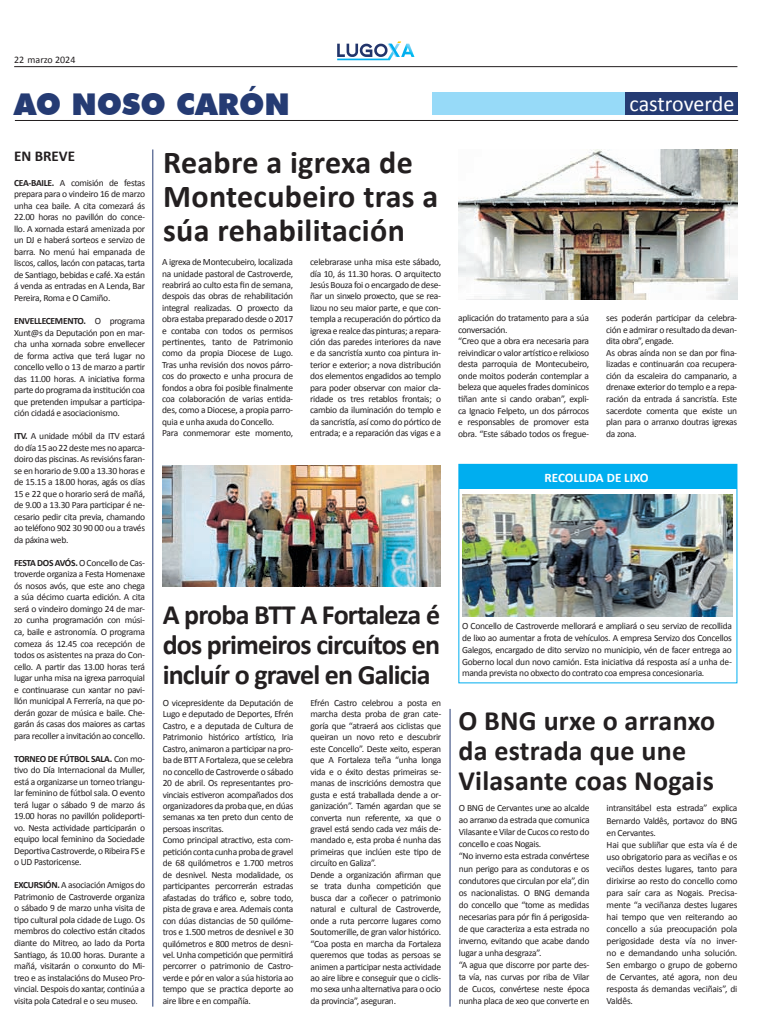
<style>
.page{position:relative;width:780px;height:1035px;background:#fff}
.page>*{position:absolute;margin:0;border:0;box-sizing:border-box;transform-origin:0 0}
.t1{font:700 32px/34px "Calibri";letter-spacing:.01em;color:#231f20}
.t2{font:900 30px "Futura BT";color:#253b73}
.t3{font:700 28px/30px "Calibri";letter-spacing:-.03em;color:#231f20;text-align:justify}
.t4{font:700 28px/30px "Calibri";letter-spacing:.01em;color:#231f20}
.t5{font:22px "Calibri";letter-spacing:-.005em;color:#fff}
.t6{font:700 15px "Calibri";color:#231f20}
.t7{font:700 13px "Calibri";color:#fff}
.t8{font:10px "Calibri";color:#231f20}
.t9{font:9.5px/11.5px "Calibri";letter-spacing:-.03em;color:#231f20;text-align:justify}
.s1{font-weight:700}
</style>
<div class="page">
<svg style="left:337px;top:41px;width:77px;height:19px"></svg>
<hr style="left:14px;top:66px;width:723px;height:1px;background:#231f20">
<hr style="left:15px;top:120px;width:723px;height:1px;background:#231f20">
<div style="left:432px;top:92px;width:305px;height:22px;background:#97daf8"></div>
<div style="left:624px;top:92px;width:113px;height:22px;background:#253b73"></div>
<img style="left:458px;top:149px;width:279px;height:151px">
<svg style="left:458px;top:463px;width:280px;height:221px"></svg>
<div style="left:459px;top:464px;width:277px;height:25px;background:#00aeef"></div>
<img style="left:463px;top:495px;width:269px;height:121px">
<img style="left:162px;top:465px;width:279px;height:122px">
<hr style="left:152px;top:149px;width:1px;height:857px;background:#253b73">
<hr style="left:449px;top:709px;width:1px;height:297px;background:#253b73">
<p class="t8" style="left:14px;top:54px;width:63px">22 marzo 2024</p>
<h2 class="t2" style="left:14px;top:86px;width:277px">AO NOSO CARÓN</h2>
<h3 class="t5" style="left:629px;top:90px;width:106px">castroverde</h3>
<h3 class="t6" style="left:14px;top:146px;width:62px">EN BREVE</h3>
<p class="t9" style="left:14px;top:176px;width:132px"><span class="s1">CEA-BAILE.</span> A comisión de festas prepara para o vindeiro 16 de marzo unha cea baile. A cita comezará ás 22.00 horas no pavillón do conce&shy;llo. A xornada estará amenizada por un DJ e haberá sorteos e servizo de barra. No menú hai empanada de liscos, callos, lacón con patacas, tarta de Santiago, bebidas e café. Xa están á venda as entradas en A Lenda, Bar Pereira, Roma e O Camiño.</p>
<p class="t9" style="left:14px;top:315px;width:132px"><span class="s1">ENVELLECEMENTO.</span> O programa Xunt@s da Deputación pon en mar&shy;cha unha xornada sobre envellecer de forma activa que terá lugar no concello vello o 13 de marzo a partir das 11.00 horas. A iniciativa forma parte do programa da institución coa que pretenden impulsar a participa&shy;ción cidadá e asociacionismo.</p>
<p class="t9" style="left:14px;top:430px;width:132px"><span class="s1">ITV.</span> A unidade móbil da ITV estará do día 15 ao 22 deste mes no aparca&shy;doiro das piscinas. As revisións faran&shy;se en horario de 9.00 a 13.30 horas e de 15.15 a 18.00 horas, agás os días 15 e 22 que o horario será de mañá, de 9.00 a 13.30 Para participar é ne&shy;cesario pedir cita previa, chamando ao teléfono 902 30 90 00 ou a través da páxina web.</p>
<p class="t9" style="left:14px;top:556px;width:132px"><span class="s1">FESTA DOS AVÓS.</span> O Concello de Cas&shy;troverde organiza a Festa Homenaxe ós nosos avós, que este ano chega a súa décimo cuarta edición. A cita será o vindeiro domingo 24 de mar&shy;zo cunha programación con músi&shy;ca, baile e astronomía. O programa comeza ás 12.45 coa recepción de todos os asistentes na praza do Con&shy;cello. A partir das 13.00 horas terá lugar unha misa na igrexa parroquial e continuarase cun xantar no pavi&shy;llón municipal A Ferrería, na que po&shy;derán gozar de música e baile. Che&shy;garán ás casas dos maiores as cartas para recoller a invitación ao concello.</p>
<p class="t9" style="left:14px;top:752px;width:132px"><span class="s1">TORNEO DE FÚTBOL SALA.</span> Con mo&shy;tivo do Día Internacional da Muller, está a organizarse un torneo triangu&shy;lar feminino de fútbol sala. O evento terá lugar o sábado 9 de marzo ás 19.00 horas no pavillón polideporti&shy;vo. Nesta actividade participarán o equipo local feminino da Sociedade Deportiva Castroverde, o Ribeira FS e o UD Pastoricense.</p>
<p class="t9" style="left:14px;top:879px;width:132px"><span class="s1">EXCURSIÓN.</span> A asociación Amigos do Patrimonio de Castroverde organiza o sábado 9 de marzo unha visita de tipo cultural pola cidade de Lugo. Os membros do colectivo están citados diante do Mitreo, ao lado da Porta Santiago, ás 10.00 horas. Durante a mañá, visitarán o conxunto do Mi&shy;treo e as instalacións do Museo Pro&shy;vincial. Despois do xantar, continúa a visita pola Catedral e o seu museo.</p>
<h1 class="t1" style="left:163px;top:144px;width:277px">Reabre a igrexa de<br>Montecubeiro tras a súa rehabilitación</h1>
<p class="t9" style="left:162px;top:256px;width:132px;text-align:left">A igrexa de Montecubeiro, localizada na unidade pastoral de Castroverde, reabrirá ao culto esta fin de semana, despois das obras de rehabilitación integral realizadas. O proxecto da obra estaba preparado desde o 2017 e contaba con todos os permisos pertinentes, tanto de Patrimonio como da propia Diocese de Lugo.<br>Tras unha revisión dos novos párro&shy;cos do proxecto e unha procura de fondos a obra foi posible finalmente coa colaboración de varias entida&shy;des, como a Diocese, a propia parro&shy;quia e unha axuda do Concello.<br>Para conmemorar este momento,</p>
<p class="t9" style="left:310px;top:256px;width:132px">celebrarase unha misa este sábado, día 10, ás 11.30 horas. O arquitecto Jesús Bouza foi o encargado de dese&shy;ñar un sinxelo proxecto, que se rea&shy;lizou no seu maior parte, e que con&shy;templa a recuperación do pórtico da igrexa e realce das pinturas; a repara&shy;ción das paredes interiores da nave e da sancristía xunto coa pintura in&shy;terior e exterior; a nova distribución dos elementos engadidos ao templo para poder observar con maior cla&shy;ridade os tres retablos frontais; o cambio da iluminación do templo e da sancristía, así como do pórtico de entrada; e a reparación das vigas e a</p>
<p class="t9" style="left:458px;top:311px;width:132px;text-align:left">aplicación do tratamento para a súa conversación.<br>“Creo que a obra era necesaria para reivindicar o valor artístico e relixioso desta parroquia de Montecubeiro, onde moitos poderán contemplar a beleza que aqueles frades dominicos tiñan ante si cando oraban”, expli&shy;ca Ignacio Felpeto, un dos párrocos e responsables de promover esta obra. “Este sábado todos os fregue-</p>
<p class="t9" style="left:606px;top:311px;width:132px;text-align:left">ses poderán participar da celebra&shy;ción e admirar o resultado da devan&shy;dita obra”, engade.<br>As obras aínda non se dan por fina&shy;lizadas e continuarán coa recupera&shy;ción da escaleira do campanario, a drenaxe exterior do templo e a repa&shy;ración da entrada á sancristía. Este sacerdote comenta que existe un plan para o arranxo doutras igrexas da zona.</p>
<h3 class="t7" style="left:544px;top:469px;width:106px">RECOLLIDA DE LIXO</h3>
<h3 class="t3" style="left:163px;top:599px;width:279px">A proba BTT A Fortaleza é dos primeiros circuítos en incluír o gravel en Galicia</h3>
<p class="t9" style="left:163px;top:696px;width:132px;text-align:left">O vicepresidente da Deputación de Lugo e deputado de Deportes, Efrén Castro, e a deputada de Cultura de Patrimonio histórico artístico, Iria Castro, animaron a participar na pro&shy;ba de BTT A Fortaleza, que se celebra no concello de Castroverde o sábado 20 de abril. Os representantes pro&shy;vinciais estiveron acompañados dos organizadores da proba que, en dúas semanas xa ten preto dun cento de persoas inscritas.<br>Como principal atractivo, esta com&shy;petición conta cunha proba de gravel de 68 quilómetros e 1.700 metros de desnivel. Nesta modalidade, os participantes percorrerán estradas afastadas do tráfico e, sobre todo, pista de grava e area. Ademais conta con dúas distancias de 50 quilóme&shy;tros e 1.500 metros de desnivel e 30 quilómetros e 800 metros de desni&shy;vel. Unha competición que permitirá percorrer o patrimonio de Castro&shy;verde e pór en valor a súa historia ao tempo que se practica deporte ao aire libre e en compañía.</p>
<p class="t9" style="left:310px;top:696px;width:132px;text-align:left">Efrén Castro celebrou a posta en marcha desta proba de gran cate&shy;goría que “atraerá aos ciclistas que queiran un novo reto e descubrir este Concello”. Deste xeito, esperan que A Fortaleza teña “unha longa vida e o éxito destas primeiras se&shy;manas de inscricións demostra que gusta e está traballada dende a or&shy;ganización”. Tamén agardan que se converta nun referente, xa que o gravel está sendo cada vez máis de&shy;mandado e, esta proba é nunha das primeiras que inclúen este tipo de circuíto en Galiza”.<br>Dende a organización afirman que se trata dunha competición que busca dar a coñecer o patrimonio natural e cultural de Castroverde, onde a ruta percorre lugares como Soutomerille, de gran valor histórico. “Coa posta en marcha da Fortaleza queremos que todas as persoas se animen a participar nesta actividade ao aire libre e conseguir que o ciclis&shy;mo sexa unha alternativa para o ocio da provincia”, aseguran.</p>
<p class="t9" style="left:462px;top:620px;width:271px">O Concello de Castroverde mellorará e ampliará o seu servizo de recollida de lixo ao aumentar a frota de vehículos. A empresa Servizo dos Concellos Galegos, encargado de dito servizo no municipio, vén de facer entrega ao Goberno local dun novo camión. Esta iniciativa dá resposta así a unha de&shy;manda prevista no obxecto do contrato coa empresa concesionaria.</p>
<h3 class="t4" style="left:458px;top:704px;width:258px">O BNG urxe o arranxo da estrada que une<br>Vilasante coas Nogais</h3>
<p class="t9" style="left:459px;top:801px;width:132px;line-height:12px;text-align:left">O BNG de Cervantes urxe ao alcalde ao arranxo da estrada que comunica Vilasante e Vilar de Cucos co resto do concello e coas Nogais.<br>“No inverno esta estrada convértese nun perigo para as condutoras e os condutores que circulan por ela”, din os nacionalistas. O BNG demanda do concello que “tome as medidas necesarias para pór fin á perigosida&shy;de que caracteriza a esta estrada no inverno, evitando que acabe dando lugar a unha desgraza”.<br>“A agua que discorre por parte des&shy;ta vía, nas curvas por riba de Vilar de Cucos, convértese neste época nunha placa de xeo que converte en</p>
<p class="t9" style="left:606px;top:802px;width:132px;line-height:12px;text-align:left">intransitábel esta estrada” explica<br>Bernardo Valdês, portavoz do BNG en Cervantes.<br>Hai que subliñar que esta vía é de uso obrigatorio para as veciñas e os veciños destes lugares, tanto para dirixirse ao resto do concello como para saír cara as Nogais. Precisa&shy;mente “a veciñanza destes lugares hai tempo que ven reiterando ao concello a súa preocupación pola perigosidade desta vía no inver&shy;no e demandando unha solución.<br>Sen embargo o grupo de goberno de Cervantes, até agora, non deu resposta ás demandas veciñais”, di<br>Valdês.</p>
</div>
